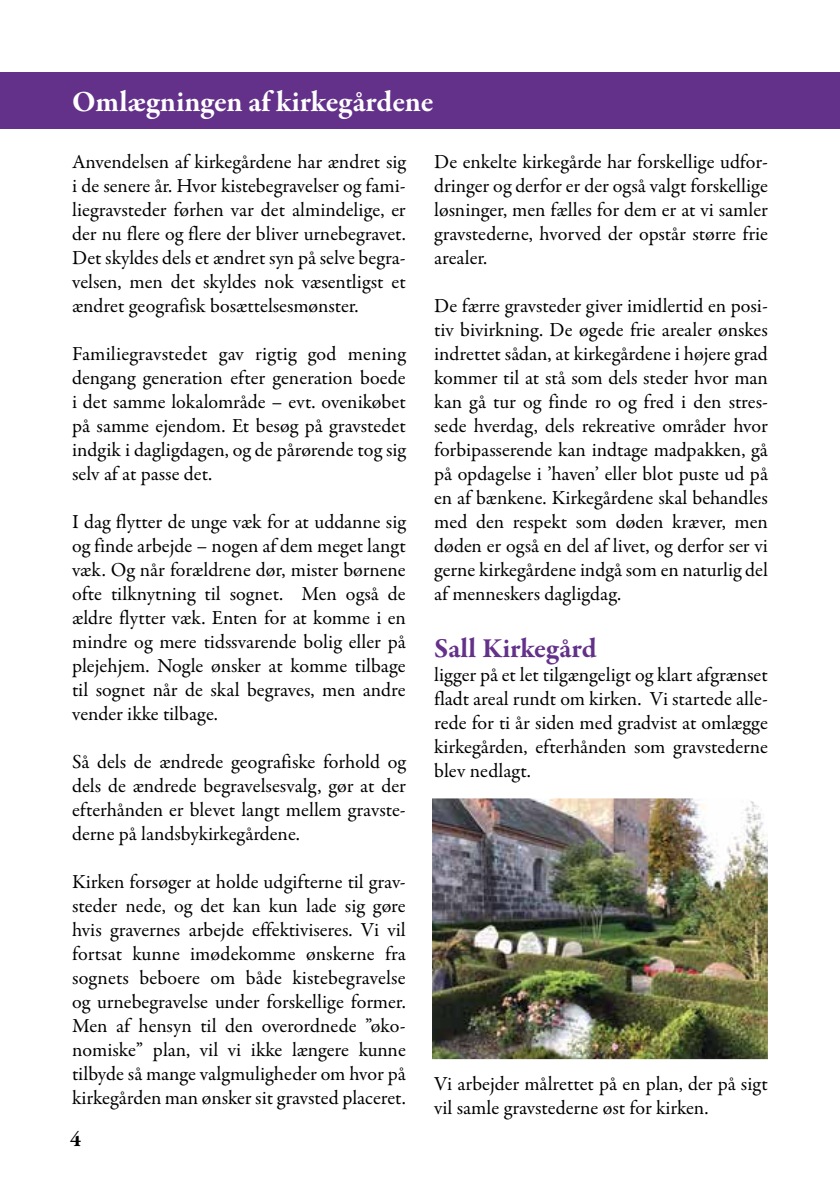
<style>
.page{position:relative;width:840px;height:1191px;background:#fff}
.page>*{position:absolute;margin:0;border:0;box-sizing:border-box;transform-origin:0 0}
.t1{font:700 30px "Garamond Premr Pro";color:#fff}
.t2{font:700 28px "Garamond Premr Pro";color:#633189}
.t3{font:700 22px "Garamond Premr Pro";color:#000}
.t4{font:20px/24px "Garamond Premr Pro";color:#000;text-align:justify}
</style>
<div class="page">
<hr style="left:839px;top:72px;width:1px;height:57px;background:#633189">
<div style="left:0;top:72px;width:839px;height:57px;background:#633189"></div>
<img style="left:432px;top:798px;width:335px;height:261px">
<h1 class="t1" style="left:72px;top:83px;width:363px">Omlægningen af kirkegårdene</h1>
<p class="t4" style="left:72px;top:150px;width:335px">Anvendelsen af kirkegårdene har ændret sig i de senere år. Hvor kistebegravelser og fami&shy;liegravsteder førhen var det almindelige, er der nu flere og flere der bliver urnebegravet.<br>Det skyldes dels et ændret syn på selve begra&shy;velsen, men det skyldes nok væsentligst et ændret geografisk bosættelsesmønster.</p>
<p class="t4" style="left:72px;top:342px;width:335px">Familiegravstedet gav rigtig god mening dengang generation efter generation boede i det samme lokalområde – evt. ovenikøbet på samme ejendom. Et besøg på gravstedet indgik i dagligdagen, og de pårørende tog sig selv af at passe det.</p>
<p class="t4" style="left:72px;top:510px;width:335px">I dag flytter de unge væk for at uddanne sig og finde arbejde – nogen af dem meget langt væk. Og når forældrene dør, mister børnene ofte tilknytning til sognet. Men også de ældre flytter væk. Enten for at komme i en mindre og mere tidssvarende bolig eller på plejehjem. Nogle ønsker at komme tilbage til sognet når de skal begraves, men andre vender ikke tilbage.</p>
<p class="t4" style="left:72px;top:750px;width:335px">Så dels de ændrede geografiske forhold og dels de ændrede begravelsesvalg, gør at der efterhånden er blevet langt mellem gravste&shy;derne på landsbykirkegårdene.</p>
<p class="t4" style="left:72px;top:870px;width:335px">Kirken forsøger at holde udgifterne til grav&shy;steder nede, og det kan kun lade sig gøre hvis gravernes arbejde effektiviseres. Vi vil fortsat kunne imødekomme ønskerne fra sognets beboere om både kistebegravelse og urnebegravelse under forskellige former.<br>Men af hensyn til den overordnede ”øko&shy;nomiske” plan, vil vi ikke længere kunne tilbyde så mange valgmuligheder om hvor på kirkegården man ønsker sit gravsted placeret.</p>
<p class="t4" style="left:434px;top:150px;width:335px">De enkelte kirkegårde har forskellige udfor&shy;dringer og derfor er der også valgt forskellige løsninger, men fælles for dem er at vi samler gravstederne, hvorved der opstår større frie arealer.</p>
<p class="t4" style="left:434px;top:294px;width:335px">De færre gravsteder giver imidlertid en posi&shy;tiv bivirkning. De øgede frie arealer ønskes indrettet sådan, at kirkegårdene i højere grad kommer til at stå som dels steder hvor man kan gå tur og finde ro og fred i den stres&shy;sede hverdag, dels rekreative områder hvor forbipasserende kan indtage madpakken, gå på opdagelse i ’haven’ eller blot puste ud på en af bænkene. Kirkegårdene skal behandles med den respekt som døden kræver, men døden er også en del af livet, og derfor ser vi gerne kirkegårdene indgå som en naturlig del af menneskers dagligdag.</p>
<h2 class="t2" style="left:434px;top:631px;width:164px">Sall Kirkegård</h2>
<p class="t4" style="left:434px;top:663px;width:335px">ligger på et let tilgængeligt og klart afgrænset fladt areal rundt om kirken. Vi startede alle&shy;rede for ti år siden med gradvist at omlægge kirkegården, efterhånden som gravstederne blev nedlagt.</p>
<p class="t4" style="left:434px;top:1071px;width:335px">Vi arbejder målrettet på en plan, der på sigt vil samle gravstederne øst for kirken.</p>
<p class="t3" style="left:70px;top:1125px;width:13px">4</p>
</div>
